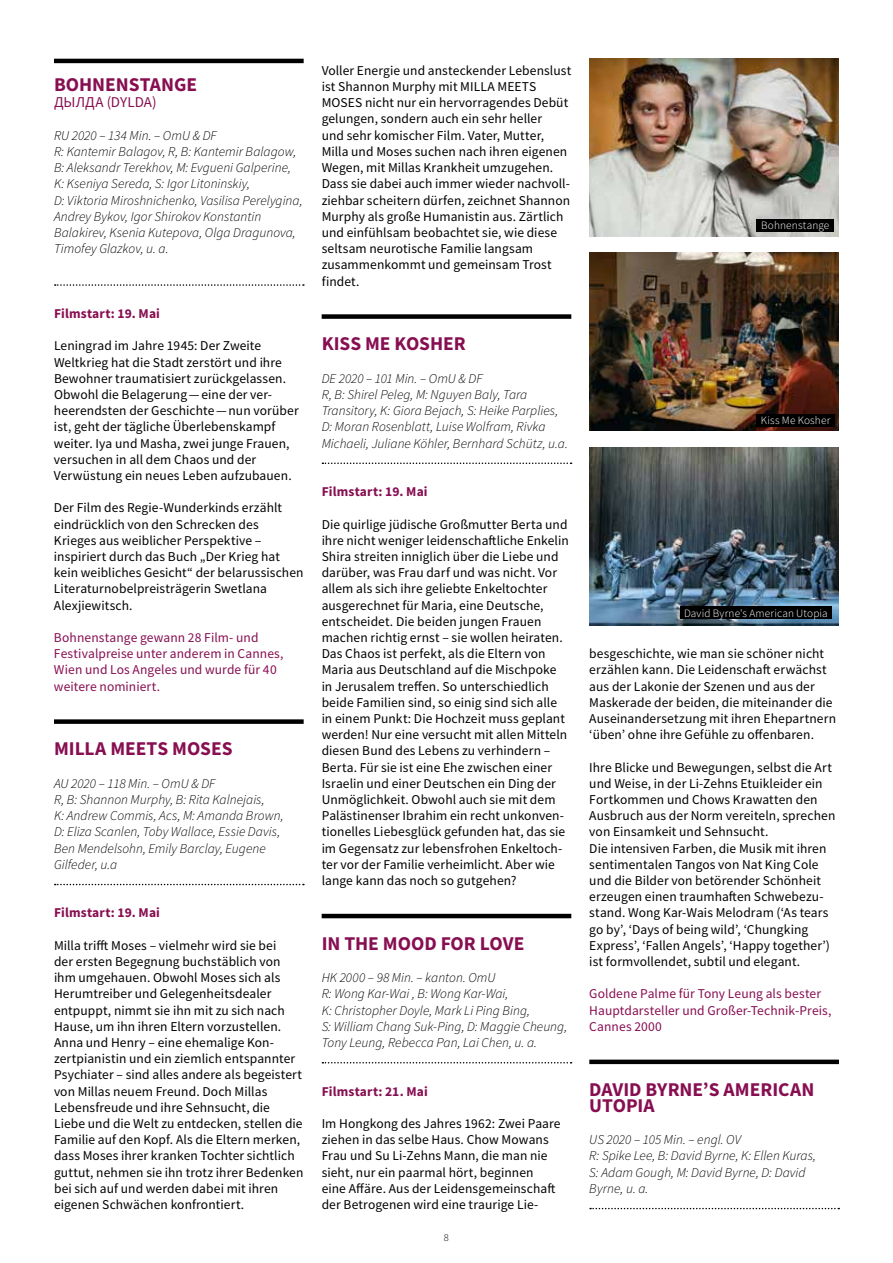
<style>
.page{position:relative;width:893px;height:1263px;background:#fff}
.page>*{position:absolute;margin:0;border:0;box-sizing:border-box;transform-origin:0 0}
.t1{font:700 19.5px "Source Sans Pro";color:#870e51}
.t2{font:15px "Source Sans Pro";color:#870e51}
.t3{font:13.5px/16.2px "Source Sans Pro";letter-spacing:.005em;color:#000}
.t4{font:italic 300 13.5px/16.2px "Source Sans Pro";color:#000}
.t5{font:13.5px/16.2px "Source Sans Pro";letter-spacing:.005em;color:#870e51}
.t6{font:700 13.5px "Source Sans Pro";letter-spacing:.01em;color:#870e51}
.t7{font:300 11.25px "Source Sans Pro";letter-spacing:.015em;color:#fff}
.t8{font:300 10.5px "Source Sans Pro";color:#000}
</style>
<div class="page">
<div style="left:589px;top:1059px;width:250px;height:5px;background:#000"></div>
<svg style="left:590px;top:1208px;width:249px;height:1px"></svg>
<img style="left:589px;top:252px;width:250px;height:179px">
<div style="left:756px;top:414px;width:78px;height:13px;background:#000"></div>
<img style="left:589px;top:447px;width:250px;height:179px">
<div style="left:681px;top:606px;width:151px;height:13px;background:#000"></div>
<hr style="left:54px;top:59px;width:250px;height:4px;background:#000">
<svg style="left:55px;top:284px;width:249px;height:2px"></svg>
<div style="left:54px;top:719px;width:250px;height:5px;background:#000"></div>
<svg style="left:55px;top:884px;width:249px;height:1px"></svg>
<div style="left:322px;top:314px;width:249px;height:5px;background:#000"></div>
<svg style="left:322px;top:462px;width:250px;height:2px"></svg>
<hr style="left:322px;top:914px;width:249px;height:4px;background:#000">
<svg style="left:322px;top:1062px;width:250px;height:1px"></svg>
<img style="left:589px;top:59px;width:250px;height:178px">
<div style="left:756px;top:219px;width:78px;height:13px;background:#000"></div>
<h1 class="t1" style="left:54px;top:71px;width:13px">BOHNENSTAN</h1>
<h1 class="t1" style="left:174px;top:71px;width:22px">GE</h1>
<p class="t2" style="left:54px;top:93px;width:104px">ДЫЛДА (DYLDA)</p>
<p class="t4" style="left:54px;top:127px;width:250px">RU 2020 ‒ 134 Min. ‒ OmU &amp; DF<br>R: Kantemir Balagov, R, B: Kantemir Balagow, B: Aleksandr Terekhov, M: Evgueni Galperine, K: Kseniya Sereda, S: Igor Litoninskiy,<br>D: Viktoria Miroshnichenko, Vasilisa Perelygina, Andrey Bykov, Igor Shirokov Konstantin Balakirev, Ksenia Kutepova, Olga Dragunova, Timofey Glazkov, u. a.</p>
<p class="t6" style="left:54px;top:304px;width:107px">Filmstart: 19. Mai</p>
<p class="t3" style="left:54px;top:338px;width:246px">Leningrad im Jahre 1945: Der Zweite Weltkrieg hat die Stadt zerstört und ihre Bewohner traumatisiert zurückgelassen.<br>Obwohl die Belagerung —eine der ver&shy;heerendsten der Geschichte —nun vorüber ist, geht der tägliche Überlebenskampf weiter. Iya und Masha, zwei junge Frauen, versuchen in all dem Chaos und der Verwüstung ein neues Leben aufzubauen.</p>
<p class="t3" style="left:54px;top:500px;width:251px">Der Film des Regie-Wunderkinds erzählt eindrücklich von den Schrecken des Krieges aus weiblicher Perspektive ‒ inspiriert durch das Buch „Der Krieg hat kein weibliches Gesicht“ der belarussischen Literaturnobelpreisträgerin Swetlana Alexjiewitsch.</p>
<p class="t5" style="left:54px;top:629px;width:231px">Bohnenstange gewann 28 Film- und<br>Festivalpreise unter anderem in Cannes,<br>Wien und Los Angeles und wurde für 40 weitere nominiert.</p>
<h1 class="t1" style="left:54px;top:736px;width:25px">MILLA</h1>
<h1 class="t1" style="left:110px;top:736px;width:27px">MEETS</h1>
<h1 class="t1" style="left:172px;top:736px;width:27px">MOSES</h1>
<p class="t4" style="left:54px;top:775px;width:231px">AU 2020 ‒ 118 Min. ‒ OmU &amp; DF<br>R, B: Shannon Murphy, B: Rita Kalnejais,<br>K: Andrew Commis, Acs, M: Amanda Brown, D: Eliza Scanlen, Toby Wallace, Essie Davis, Ben Mendelsohn, Emily Barclay, Eugene Gilfeder, u.a</p>
<p class="t6" style="left:54px;top:904px;width:107px">Filmstart: 19. Mai</p>
<p class="t3" style="left:54px;top:937px;width:251px">Milla trifft Moses – vielmehr wird sie bei<br>der ersten Begegnung buchstäblich von ihm umgehauen. Obwohl Moses sich als Herumtreiber und Gelegenheitsdealer entpuppt, nimmt sie ihn mit zu sich nach Hause, um ihn ihren Eltern vorzustellen.<br>Anna und Henry – eine ehemalige Kon&shy;zertpianistin und ein ziemlich entspannter Psychiater – sind alles andere als begeistert von Millas neuem Freund. Doch Millas Lebensfreude und ihre Sehnsucht, die Liebe und die Welt zu entdecken, stellen die Familie auf den Kopf. Als die Eltern merken, dass Moses ihrer kranken Tochter sichtlich guttut, nehmen sie ihn trotz ihrer Bedenken bei sich auf und werden dabei mit ihren eigenen Schwächen konfrontiert.</p>
<p class="t3" style="left:322px;top:62px;width:251px">Voller Energie und ansteckender Lebenslust ist Shannon Murphy mit MILLA MEETS MOSES nicht nur ein hervorragendes Debüt gelungen, sondern auch ein sehr heller<br>und sehr komischer Film. Vater, Mutter, Milla und Moses suchen nach ihren eigenen Wegen, mit Millas Krankheit umzugehen.<br>Dass sie dabei auch immer wieder nachvoll&shy;ziehbar scheitern dürfen, zeichnet Shannon Murphy als große H umanistin aus. Zärtlich und einfühlsam beobachtet sie, wie diese seltsam neurotische Familie langsam zusammenkommt und gemeinsam Trost findet.</p>
<p class="t7" style="left:761px;top:219px;width:70px">Bohnenstange</p>
<h1 class="t1" style="left:322px;top:331px;width:11px">KISS</h1>
<h1 class="t1" style="left:365px;top:331px;width:43px">ME KOSHER</h1>
<p class="t4" style="left:322px;top:370px;width:248px">DE 2020 ‒ 101 Min. ‒ OmU &amp; DF<br>R, B: Shirel Peleg, M: Nguyen Baly, Tara Transitory, K: Giora Bejach, S: Heike Parplies, D: Moran Rosenblatt, Luise Wolfram, Rivka Michaeli, Juliane Köhler, Bernhard Schütz, u.a.</p>
<p class="t6" style="left:322px;top:482px;width:107px">Filmstart: 19. Mai</p>
<p class="t3" style="left:322px;top:516px;width:249px">Die quirlige jüdische Großmutter Berta und ihre nicht weniger leidenschaftliche Enkelin Shira streiten inniglich über die Liebe und darüber, was Frau darf und was nicht. Vor allem als sich ihre geliebte Enkeltochter ausgerechnet für Maria, eine Deutsche, entscheidet. Die beiden jungen Frauen machen richtig ernst – sie wollen heiraten.<br>Das Chaos ist perfekt, als die Eltern von Maria aus Deutschland auf die Mischpoke in Jerusalem treffen. So unterschiedlich beide Familien sind, so einig sind sich alle in einem Punkt: Die Hochzeit muss geplant werden! Nur eine versucht mit allen Mitteln diesen Bund des Lebens zu verhindern – Berta. Für sie ist eine Ehe zwischen einer Israelin und einer Deutschen ein Ding der Unmöglichkeit. Obwohl auch sie mit dem Palästinenser Ibrahim ein recht unkonven&shy;tionelles Liebesglück gefunden hat, das sie im Gegensatz zur lebensfrohen Enkeltoch&shy;ter vor der Familie verheimlicht. Aber wie lange kann das noch so gutgehen?</p>
<h1 class="t1" style="left:322px;top:930px;width:35px">IN THE</h1>
<h1 class="t1" style="left:383px;top:930px;width:29px">MOOD</h1>
<h1 class="t1" style="left:441px;top:930px;width:13px">FOR</h1>
<h1 class="t1" style="left:480px;top:930px;width:12px">LOVE</h1>
<p class="t4" style="left:322px;top:969px;width:247px">HK 2000 ‒ 98 Min. ‒ kanton. OmU<br>R: Wong Kar-Wai , B: Wong Kar-Wai,<br>K: Christopher Doyle, Mark Li Ping Bing,<br>S: William Chang Suk-Ping, D: Maggie Cheung, Tony Leung, Rebecca Pan, Lai Chen, u. a.</p>
<p class="t6" style="left:322px;top:1082px;width:108px">Filmstart: 21. Mai</p>
<p class="t3" style="left:322px;top:1115px;width:240px">Im Hongkong des Jahres 1962: Zwei Paare ziehen in das selbe Haus. Chow Mowans Frau und Su Li-Zehns Mann, die man nie sieht, nur ein paarmal hört, beginnen eine Affäre. Aus der Leidensgemeinschaft der Betrogenen wird eine traurige Lie-</p>
<p class="t8" style="left:444px;top:1231px;width:7px">8</p>
<p class="t7" style="left:761px;top:414px;width:71px">Kiss Me Kosher</p>
<p class="t7" style="left:684px;top:606px;width:145px">David Byrne's American Utopia</p>
<p class="t3" style="left:589px;top:645px;width:248px">besgeschichte, wie man sie schöner nicht erzählen kann. Die Leidenschaft erwächst aus der Lakonie der Szenen und aus der Maskerade der beiden, die miteinander die Auseinandersetzung mit ihren Ehepartnern ‘üben’ ohne ihre Gefühle zu offenbaren.</p>
<p class="t3" style="left:589px;top:759px;width:248px">Ihre Blicke und Bewegungen, selbst die Art und Weise, in der Li-Zehns Etuikleider ein Fortkommen und Chows Krawatten den Ausbruch aus der Norm vereiteln, sprechen von Einsamkeit und Sehnsucht.<br>Die intensiven Farben, die Musik mit ihren sentimentalen Tangos von Nat King Cole und die Bilder von betörender Schönheit erzeugen einen traumhaften Schwebezu&shy;stand. Wong Kar-Wais Melodram (‘As tears go by’, ‘Days of being wild’, ‘Chungking Express’, ‘Fallen Angels’, ‘H appy together’) ist formvollendet, subtil und elegant.</p>
<p class="t5" style="left:589px;top:986px;width:244px">Goldene Palme für Tony Leung als bester<br>Hauptdarsteller und Großer-Technik-Preis,<br>Cannes 2000</p>
<h1 class="t1" style="left:589px;top:1076px;width:11px">DAVID</h1>
<h1 class="t1" style="left:646px;top:1076px;width:13px">BYRNE</h1>
<h1 class="t1" style="left:703px;top:1076px;width:58px">’S AMERICAN</h1>
<h1 class="t1" style="left:589px;top:1092px;width:58px">UTOPIA</h1>
<p class="t4" style="left:589px;top:1131px;width:228px">US 2020 ‒ 105 Min. ‒ engl. OV<br>R: Spike Lee, B: David Byrne, K: Ellen Kuras,<br>S: Adam Gough, M: David Byrne, D: David<br>Byrne, u. a.</p>
</div>
